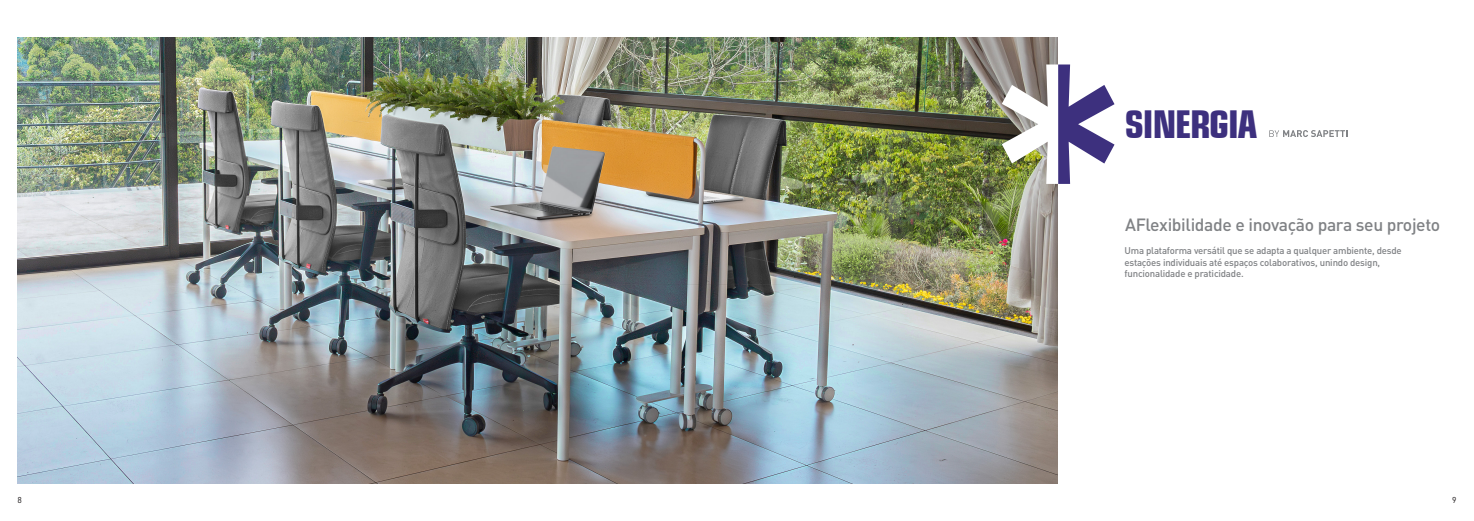
<style>
.page{position:relative;width:1474px;height:521px;background:#fff}
.page>*{position:absolute;margin:0;border:0;box-sizing:border-box;transform-origin:0 0}
.t1{font:700 condensed 38.5px "Eurostile";letter-spacing:-.04em;color:#3d307e}
.t2{font:500 17.5px "DIN Pro";letter-spacing:-.02em;color:#808285}
.t3{font:500 9.62px "DIN Pro";letter-spacing:-.02em;color:#808285}
.t4{font:8.75px "D DIN";color:#231f20}
.t5{font:700 7px "DIN Pro";color:#808285}
</style>
<div class="page">
<img style="left:18px;top:37px;width:1039px;height:447px">
<svg style="left:1001px;top:64px;width:113px;height:120px"></svg>
<svg style="left:1269px;top:130px;width:78px;height:7px"></svg>
<p class="t5" style="left:17px;top:36px;width:5px">6</p>
<p class="t1" style="left:1124px;top:101px;width:134px">SINERGIA</p>
<p class="t2" style="left:1125px;top:213px;width:317px">AFlexibilidade e inovação para seu projeto</p>
<p class="t3" style="left:1124px;top:244px;width:279px">Uma plataforma versátil que se adapta a qualquer ambiente, desde</p>
<p class="t3" style="left:1124px;top:255px;width:257px">estações individuais até espaços colaborativos, unindo design,</p>
<p class="t3" style="left:1124px;top:267px;width:121px">funcionalidade e praticidade.</p>
<p class="t4" style="left:17px;top:496px;width:6px">8</p>
<p class="t4" style="left:1452px;top:496px;width:6px">9</p>
</div>
